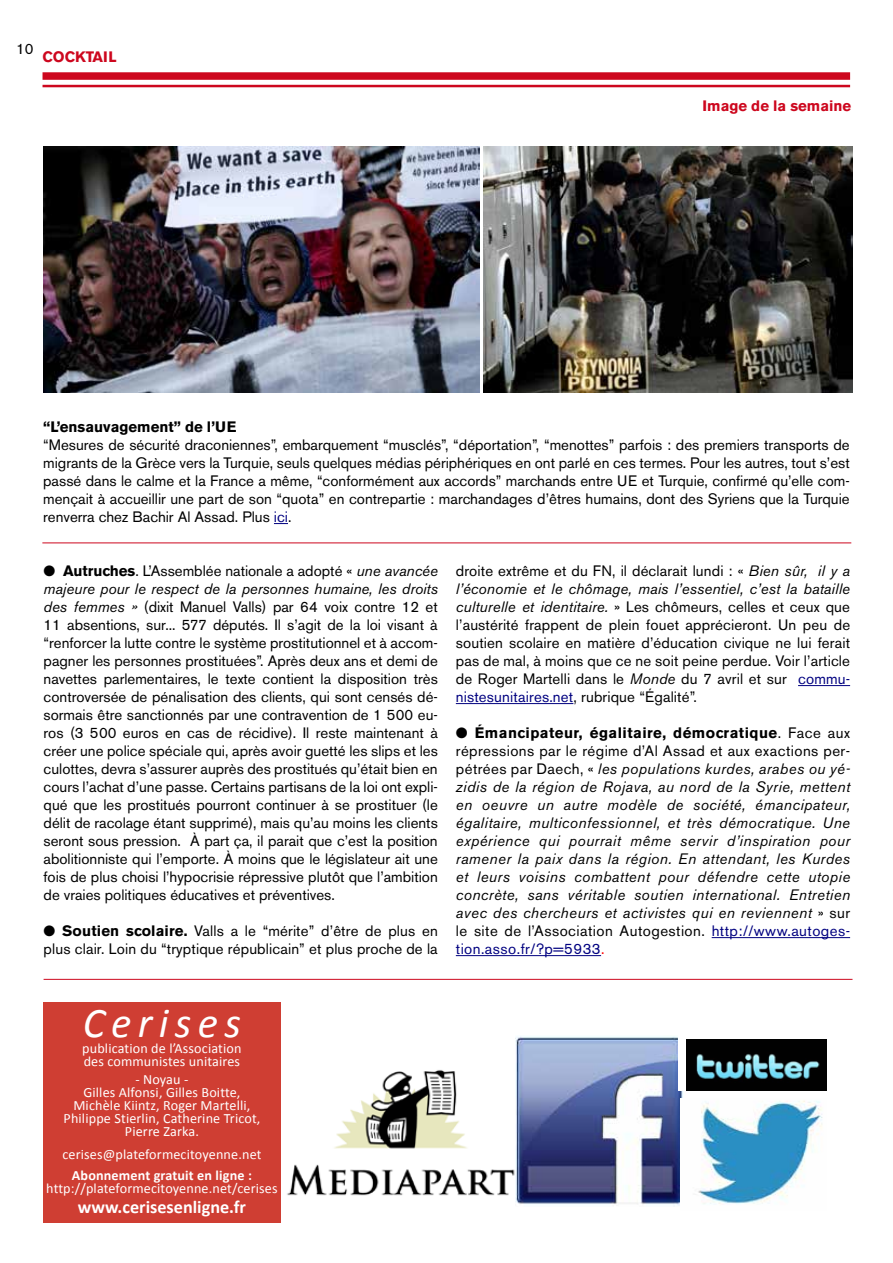
<style>
.page{position:relative;width:893px;height:1263px;background:#fff}
.page>*{position:absolute;margin:0;border:0;box-sizing:border-box;transform-origin:0 0}
.t1{font:italic 42.45px "Calibri";color:#fff}
.t2{font:700 18.15px "Calibri";color:#fff}
.t3{font:15px/18px "Akzidenz Grotesk BE";letter-spacing:.01em;color:#000;text-align:justify}
.t4{font:italic 15px/18px "Akzidenz Grotesk BE";letter-spacing:.03em;color:#000;text-align:justify}
.t5{font:700 15px "Akzidenz Grotesk BE";color:#cd071e}
.t6{font:700 15px "Akzidenz Grotesk BE";color:#000}
.t7{font:14.1px/13.2px "Calibri";letter-spacing:.01em;color:#fff}
.t8{font:700 14.1px "Calibri";color:#fff}
.s1{color:#000080}
.s2{font-weight:700}
.s3{font-style:italic}
.s4{font-weight:700;font-style:normal}
.s5{font-style:normal}
.s6{font-style:normal;color:#000080}
.s7{font-style:normal;color:#f00}
</style>
<div class="page">
<div style="left:43px;top:72px;width:807px;height:8px;background:#cd071e"></div>
<hr style="left:43px;top:85px;width:807px;height:2px;background:#cd071e">
<img style="left:287px;top:1070px;width:228px;height:126px">
<img style="left:515px;top:1036px;width:172px;height:171px">
<img style="left:680px;top:1098px;width:143px;height:109px">
<svg style="left:679px;top:1036px;width:148px;height:54px"></svg>
<img style="left:687px;top:1040px;width:140px;height:50px">
<div style="left:43px;top:1002px;width:238px;height:221px;background:#cf3e33"></div>
<hr style="left:42px;top:542px;width:809px;height:1px;background:#cd071e">
<hr style="left:44px;top:979px;width:808px;height:1px;background:#cd071e">
<hr style="left:798px;top:685px;width:52px;height:1px;background:#000080">
<hr style="left:456px;top:703px;width:117px;height:1px;background:#000080">
<hr style="left:712px;top:937px;width:138px;height:1px;background:#000080">
<hr style="left:456px;top:955px;width:145px;height:1px;background:#000080">
<svg style="left:274px;top:523px;width:14px;height:1px"></svg>
<img style="left:44px;top:146px;width:435px;height:246px">
<img style="left:483px;top:146px;width:369px;height:246px">
<p class="t3" style="left:16px;top:40px;width:19px">10</p>
<p class="t5" style="left:43px;top:48px;width:76px">COCKTAIL</p>
<p class="t5" style="left:702px;top:97px;width:150px">Image de la semaine</p>
<p class="t6" style="left:43px;top:418px;width:195px">“L’ensauvagement” de l’UE</p>
<p class="t3" style="left:43px;top:436px;width:808px">“Mesures de sécurité draconiennes”, embarquement “musclés”, “déportation”, “menottes” parfois : des premiers transports de migrants de la Grèce vers la Turquie, seuls quelques médias périphériques en ont parlé en ces termes. Pour les autres, tout s’est passé dans le calme et la France a même, “conformément aux accords” marchands entre UE et Turquie, confirmé qu’elle com&shy;mençait à accueillir une part de son “quota” en contrepartie : marchandages d’êtres humains, dont des Syriens que la Turquie renverra chez Bachir Al Assad. Plus <span class="s1">ici</span>.</p>
<p class="t3" style="left:44px;top:562px;width:396px">● <span class="s2">Autruches</span>. L’Assemblée nationale a adopté « <span class="s3">une avancée majeure pour le respect de la personnes humaine, les droits des femmes »</span> (dixit Manuel Valls) par 64 voix contre 12 et 11 absentions, sur... 577 députés. Il s’agit de la loi visant à “renforcer la lutte contre le système prostitutionnel et à accom&shy;pagner les personnes prostituées”. Après deux ans et demi de navettes parlementaires, le texte contient la disposition très controversée de pénalisation des clients, qui sont censés dé&shy;sormais être sanctionnés par une contravention de 1 500 eu&shy;ros (3 500 euros en cas de récidive). Il reste maintenant à créer une police spéciale qui, après avoir guetté les slips et les culottes, devra s’assurer auprès des prostitués qu’était bien en cours l’achat d’une passe. Certains partisans de la loi ont expli&shy;qué que les prostitués pourront continuer à se prostituer (le délit de racolage étant supprimé), mais qu’au moins les clients seront sous pression. À part ça, il parait que c’est la position abolitionniste qui l’emporte. À moins que le législateur ait une fois de plus choisi l’hypocrisie répressive plutôt que l’ambition de vraies politiques éducatives et préventives.</p>
<p class="t3" style="left:44px;top:922px;width:396px">● <span class="s2">Soutien scolaire.</span> Valls a le “mérite” d’être de plus en plus clair. Loin du “tryptique républicain” et plus proche de la</p>
<p class="t3" style="left:456px;top:562px;width:396px">droite extrême et du FN, il déclarait lundi : « <span class="s3">Bien sûr, il y a l’économie et le chômage, mais l’essentiel, c’est la bataille culturelle et identitaire.</span> » Les chômeurs, celles et ceux que l’austérité frappent de plein fouet apprécieront. Un peu de soutien scolaire en matière d’éducation civique ne lui ferait pas de mal, à moins que ce ne soit peine perdue. Voir l’article de Roger Martelli dans le <span class="s3">Monde</span> du 7 avril et sur <span class="s1">commu&shy;nistesunitaires.net</span>, rubrique “Égalité”.</p>
<p class="t4" style="left:456px;top:724px;width:396px">● <span class="s4">Émancipateur, égalitaire, démocratique</span><span class="s5">. Face aux répressions par le régime d’Al Assad et aux exactions per&shy;pétrées par Daech, «</span> les populations kurdes, arabes ou yé&shy;zidis de la région de Rojava, au nord de la Syrie, mettent en oeuvre un autre modèle de société, émancipateur, égalitaire, multiconfessionnel, et très démocratique. Une expérience qui pourrait même servir d’inspiration pour ramener la paix dans la région. En attendant, les Kurdes et leurs voisins combattent pour défendre cette utopie concrète, sans véritable soutien international. Entretien avec des chercheurs et activistes qui en reviennent <span class="s5">» sur le site de l’Association Autogestion.</span> <span class="s6">http://www.autoges&shy;tion.asso.fr/?p=5933</span><span class="s7">.</span></p>
<h1 class="t1" style="left:83px;top:994px;width:160px">!"#$%"%</h1>
<p class="t7" style="left:82px;top:1041px;width:164px">!"#$%&amp;'(%)*+,-+$./00)&amp;%'(%)*+ ,-0+&amp;)11"*%0(-0+"*%('%2-0</p>
<p class="t7" style="left:64px;top:1073px;width:202px;text-align:center">3+4)5'"+3++<br>6%$$-0+/$7)*0%8+6%$$-0+9)%((-8+ :%&amp;;&lt;$-+=%%*(&gt;8+?)@-2+:'2(-$$%8+<br>A;%$%!!-+B(%-2$%*8+C'(;-2%*-+D2%&amp;)(8+<br>A%-22-+E'2F'GH+</p>
<p class="t7" style="left:62px;top:1147px;width:201px">&amp;-2%0-0I!$'(-7)21-&amp;%()5-**-G*-(</p>
<p class="t8" style="left:72px;top:1166px;width:185px">#A%**-.-*0+&gt;1(0/'0+-*+8'&gt;*-+B+</p>
<p class="t7" style="left:46px;top:1182px;width:233px">;((!JKK!$'(-7)21-&amp;%()5-**-G*-(K&amp;-2%0-0</p>
<p class="t2" style="left:78px;top:1196px;width:170px">!!!"#$%&amp;'$'$()&amp;*($"+%</p>
</div>
